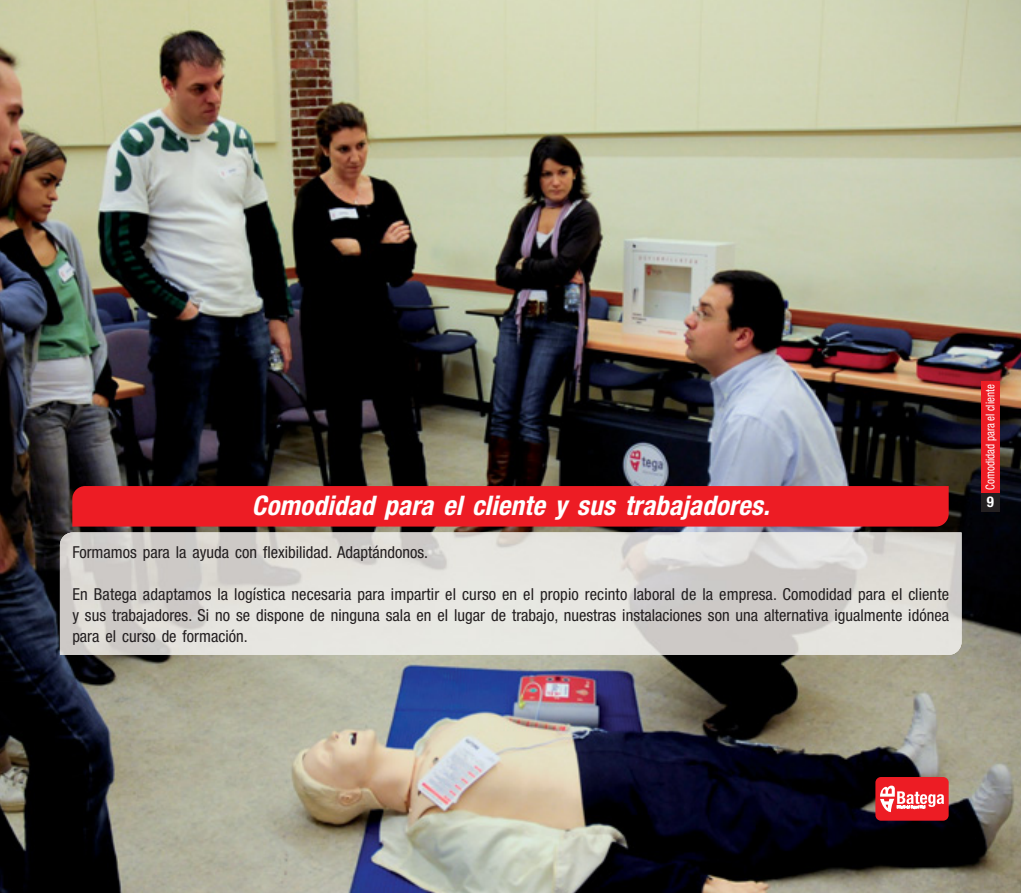
<style>
.page{position:relative;width:1021px;height:893px;background:#fff}
.page>*{position:absolute;margin:0;border:0;box-sizing:border-box;transform-origin:0 0}
.t1{font:italic 700 condensed 27px "Helvetica Neue";color:#fff}
.t2{font:condensed 16.5px/21px "Helvetica Neue";color:#231f20;text-align:justify}
.t3{font:700 condensed 14.85px "Helvetica Neue";color:#fff}
.t4{font:condensed 12.15px "Helvetica Neue";color:#fff;scale:.9 1}
</style>
<div class="page">
<img style="left:0;top:0;width:1020px;height:893px">
<div style="left:980px;top:381px;width:19px;height:112px;background:#ed1c24"></div>
<div style="left:980px;top:493px;width:19px;height:19px;background:#231f20"></div>
<div style="left:72px;top:486px;width:876px;height:41px;background:#ed1c24"></div>
<svg style="left:60px;top:532px;width:901px;height:123px;background:#dcdad6"></svg>
<div style="left:875px;top:777px;width:73px;height:44px;background:#ed1c24;border-radius:6px"></div>
<svg style="left:880px;top:786px;width:64px;height:27px"></svg>
<h1 class="t1" style="left:252px;top:496px;width:524px">Comodidad para el cliente y sus trabajadores.</h1>
<p class="t2" style="left:72px;top:543px;width:357px">Formamos para la ayuda con flexibilidad. Adaptándonos.</p>
<p class="t2" style="left:72px;top:585px;width:878px">En Batega adaptamos la logística necesaria para impartir el curso en el propio recinto laboral de la empresa. Comodidad para el cliente y sus trabajadores. Si no se dispone de ninguna sala en el lugar de trabajo, nuestras instalaciones son una alternativa igualmente idónea para el curso de formación.</p>
<p class="t4" style="left:985px;top:490px;width:118px;rotate:-90deg">Comodidad para el cliente</p>
<p class="t3" style="left:986px;top:497px;width:9px">9</p>
</div>
